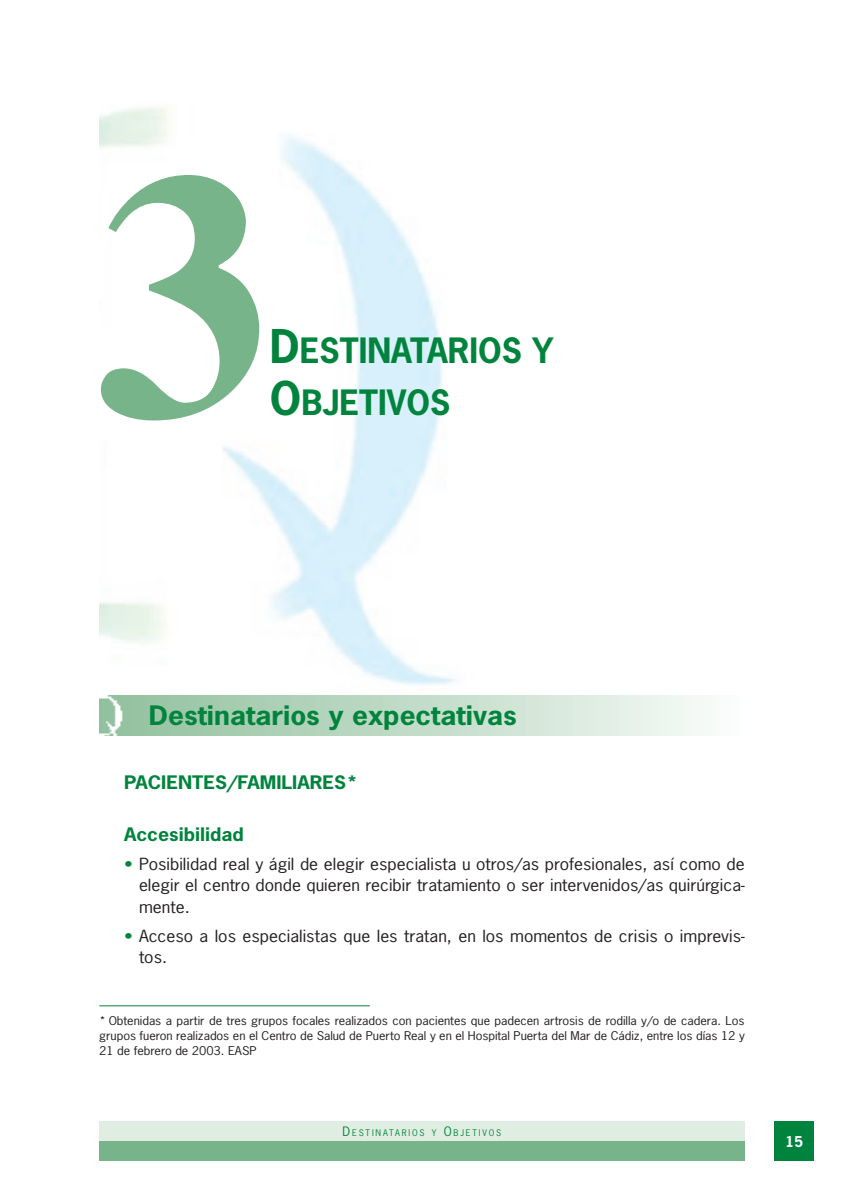
<style>
.page{position:relative;width:844px;height:1191px;background:#fff}
.page>*{position:absolute;margin:0;border:0;box-sizing:border-box;transform-origin:0 0}
.t1{font:700 350px "Times";color:#77b48a}
.t2{font:700 32.9px/52.5px "News Gothic";color:#00843d}
.t3{font:700 25.2px "News Gothic";color:#00843d;scale:1.11 1}
.t4{font:700 17.5px "News Gothic";color:#00843d;scale:1.11 1}
.t5{font:15.75px/21.3px "News Gothic";color:#231f20;text-align:justify;scale:1.11 1}
.t6{font:700 14px "News Gothic";color:#fff}
.t7{font:11.38px/14.9px "News Gothic";letter-spacing:-.005em;color:#231f20;text-align:justify;scale:1.11 1}
.t8{font:8.58px "News Gothic";letter-spacing:.215em;color:#00843d}
.s1{font-size:43.75px}
.s2{color:#00843d}
.s3{font-size:12.25px}
</style>
<div class="page">
<div style="left:99px;top:1141px;width:645px;height:20px;background:#77b48a"></div>
<div style="left:99px;top:1121px;width:645px;height:20px;background:#e0ede2"></div>
<div style="left:774px;top:1121px;width:40px;height:40px;background:#00843d"></div>
<div style="left:99px;top:695px;width:645px;height:40px;background:linear-gradient(to right,#8fbf9b,#fafcfa)"></div>
<img style="left:99px;top:695px;width:24px;height:41px">
<hr style="left:99px;top:1005px;width:271px;height:1px;background:#00843d">
<h1 class="t1" style="left:95px;top:63px;width:176px">3</h1>
<h2 class="t2" style="left:270px;top:323px;width:285px"><span class="s1">D</span>ESTINATARIOS Y<br><span class="s1">O</span>BJETIVOS</h2>
<h3 class="t3" style="left:149px;top:699px;width:333px">Destinatarios y expectativas</h3>
<p class="t4" style="left:124px;top:770px;width:212px">PACIENTES/FAMILIARES*</p>
<p class="t4" style="left:124px;top:823px;width:109px">Accesibilidad</p>
<p class="t5" style="left:139px;top:853px;width:547px;text-indent:-15px"><span class="s2">•</span> Posibilidad real y ágil de elegir especialista u otros/as profesionales, así como de elegir el centro donde quieren recibir tratamiento o ser intervenidos/as quirúrgica&shy;mente.</p>
<p class="t5" style="left:139px;top:924px;width:547px;text-indent:-15px"><span class="s2">•</span> Acceso a los especialistas que les tratan, en los momentos de crisis o imprevis&shy;tos.</p>
<p class="t7" style="left:99px;top:1013px;width:583px">* Obtenidas a partir de tres grupos focales realizados con pacientes que padecen artrosis de rodilla y/o de cadera. Los grupos fueron realizados en el Centro de Salud de Puerto Real y en el Hospital Puerta del Mar de Cádiz, entre los días 12 y 21 de febrero de 2003. EASP</p>
<p class="t8" style="left:342px;top:1127px;width:160px"><span class="s3">D</span>ESTINATARIOS Y <span class="s3">O</span>BJETIVOS</p>
<p class="t6" style="left:785px;top:1132px;width:19px">15</p>
</div>
